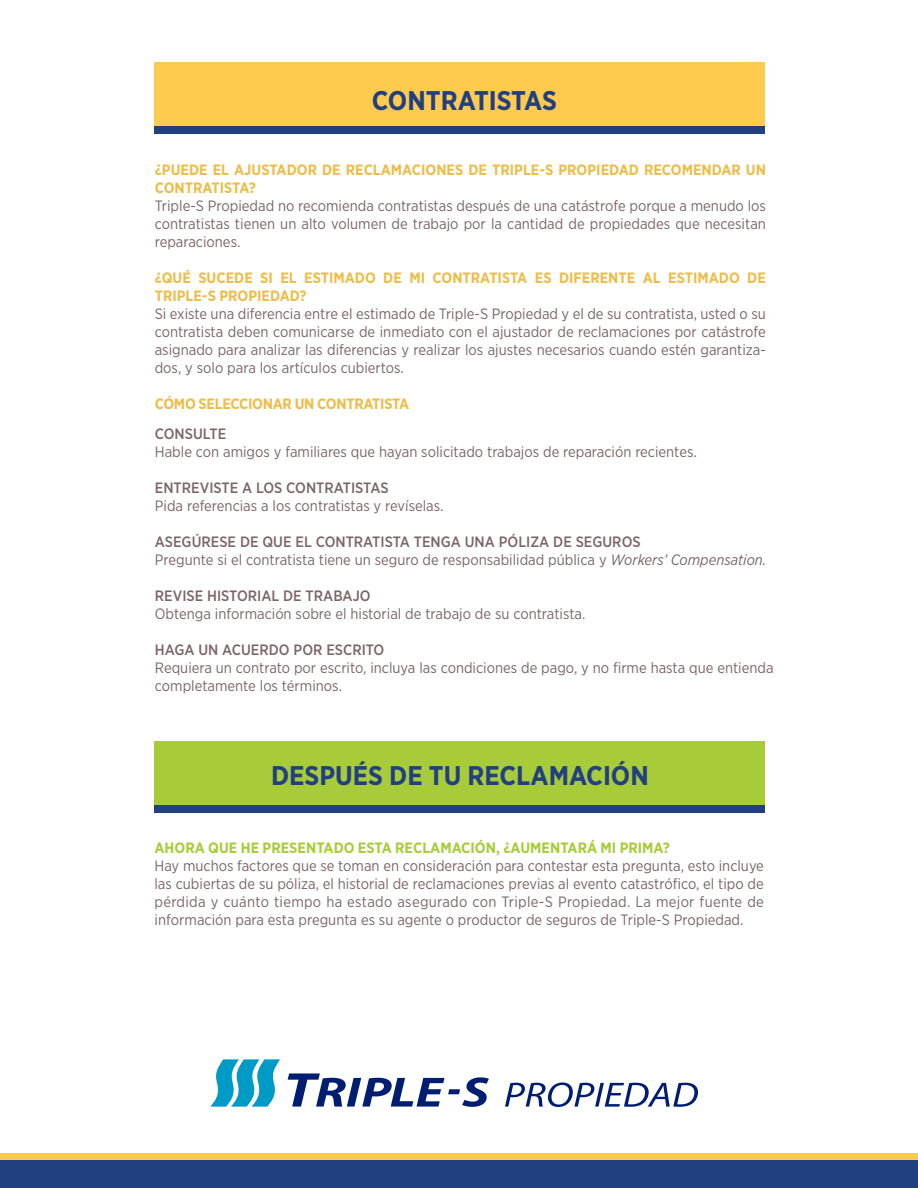
<style>
.page{position:relative;width:918px;height:1188px;background:#fff}
.page>*{position:absolute;margin:0;border:0;box-sizing:border-box;transform-origin:0 0}
.t1{font:700 27px "Gotham Narrow";color:#224080}
.t2{font:15px/18px "Gotham Narrow";color:#7b6569;text-align:justify}
.t3{font:700 15px/18px "Gotham Narrow";color:#ecbd4a}
.t4{font:500 15px "Gotham Narrow";color:#7b6569}
.t5{font:700 15px "Gotham Narrow";color:#a8cc39}
.t6{font:700 15px "Gotham Narrow";letter-spacing:-.02em;color:#ecbd4a}
.s1{font-weight:500}
.s2{font-style:italic}
</style>
<div class="page">
<div style="left:154px;top:63px;width:611px;height:71px;background:#ffcb4e"></div>
<div style="left:154px;top:126px;width:611px;height:8px;background:#224080"></div>
<div style="left:154px;top:741px;width:611px;height:72px;background:#a8cc39"></div>
<div style="left:154px;top:805px;width:611px;height:8px;background:#224080"></div>
<div style="left:0;top:1156px;width:918px;height:32px;background:#224080"></div>
<div style="left:0;top:1153px;width:918px;height:7px;background:#ffcb4e"></div>
<svg style="left:505px;top:1082px;width:193px;height:25px"></svg>
<svg style="left:288px;top:1073px;width:201px;height:34px"></svg>
<svg style="left:210px;top:1059px;width:70px;height:48px"></svg>
<h1 class="t1" style="left:372px;top:83px;width:187px">CONTRATISTAS</h1>
<p class="t3" style="left:155px;top:160px;width:613px">¿PUEDE EL AJUSTADOR DE RECLAMACIONES DE TRIPLE-S PROPIEDAD RECOMENDAR UN<br>CONTRATISTA?</p>
<p class="t2" style="left:155px;top:196px;width:613px">Triple-S Propiedad no recomienda contratistas después de una catástrofe porque a menudo los contratistas tienen un alto volumen de trabajo por la cantidad de propiedades que necesitan reparaciones.</p>
<p class="t3" style="left:155px;top:268px;width:613px">¿QUÉ SUCEDE SI EL ESTIMADO DE MI CONTRATISTA ES DIFERENTE AL ESTIMADO DE<br>TRIPLE-S PROPIEDAD?</p>
<p class="t2" style="left:155px;top:304px;width:613px">Si existe una diferencia entre el estimado de Triple-S Propiedad y el de su contratista, usted o su contratista deben comunicarse de inmediato con el ajustador de reclamaciones por catástrofe asignado para analizar las diferencias y realizar los ajustes necesarios cuando estén garantiza&shy;dos, y solo para los artículos cubiertos.</p>
<p class="t6" style="left:155px;top:394px;width:256px">CÓMO SELECCIONAR UN CONTRATISTA</p>
<p class="t4" style="left:155px;top:424px;width:73px">CONSULTE</p>
<p class="t2" style="left:155px;top:443px;width:543px">Hable con amigos y familiares que hayan solicitado trabajos de reparación recientes.</p>
<p class="t4" style="left:155px;top:478px;width:235px">ENTREVISTE A LOS CONTRATISTAS</p>
<p class="t2" style="left:155px;top:497px;width:290px">Pida referencias a los contratistas y revíselas.</p>
<p class="t2" style="left:155px;top:533px;width:613px"><span class="s1">ASEGÚRESE DE QUE EL CONTRATISTA TENGA UNA PÓLIZA DE SEGUROS<br></span>Pregunte si el contratista tiene un seguro de responsabilidad pública y <span class="s2">Workers’ Compensation.</span></p>
<p class="t4" style="left:155px;top:586px;width:217px">REVISE HISTORIAL DE TRABAJO</p>
<p class="t2" style="left:155px;top:605px;width:432px">Obtenga información sobre el historial de trabajo de su contratista.</p>
<p class="t4" style="left:155px;top:640px;width:231px">HAGA UN ACUERDO POR ESCRITO</p>
<p class="t2" style="left:155px;top:659px;width:620px">Requiera un contrato por escrito, incluya las condiciones de pago, y no firme hasta que entienda completamente los términos.</p>
<h1 class="t1" style="left:271px;top:758px;width:379px">DESPUÉS DE TU RECLAMACIÓN</h1>
<p class="t5" style="left:155px;top:838px;width:517px">AHORA QUE HE PRESENTADO ESTA RECLAMACIÓN, ¿AUMENTARÁ MI PRIMA?</p>
<p class="t2" style="left:155px;top:856px;width:611px">Hay muchos factores que se toman en consideración para contestar esta pregunta, esto incluye las cubiertas de su póliza, el historial de reclamaciones previas al evento catastrófico, el tipo de pérdida y cuánto tiempo ha estado asegurado con Triple-S Propiedad. La mejor fuente de información para esta pregunta es su agente o productor de seguros de Triple-S Propiedad.</p>
</div>
